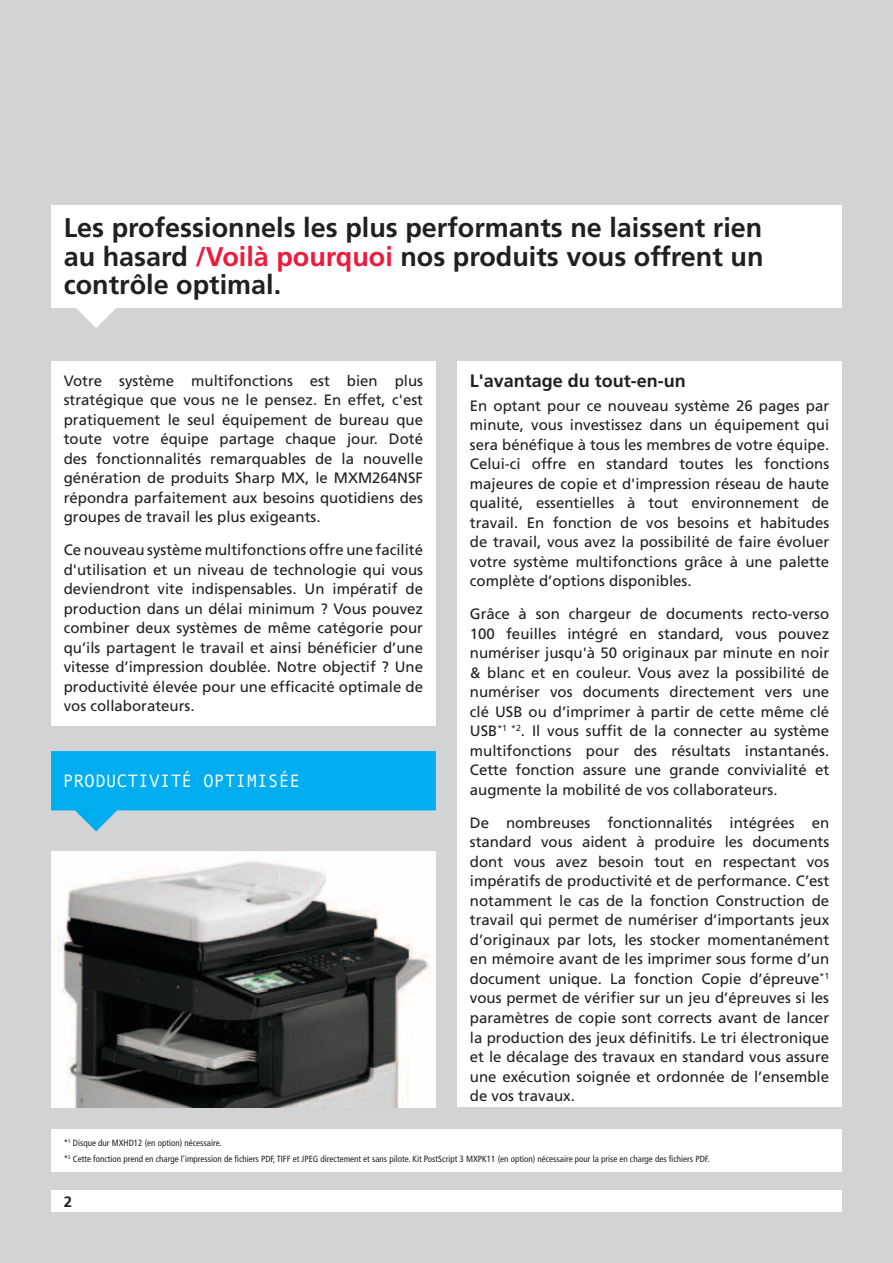
<style>
.page{position:relative;width:893px;height:1263px;background:#d1d3d4}
.page>*{position:absolute;margin:0;border:0;box-sizing:border-box;transform-origin:0 0}
.t1{font:700 27px/28.5px "Frutiger";color:#231f20;text-align:justify}
.t2{font:700 18px "Frutiger";color:#231f20}
.t3{font:18px "Andale Mono";color:#fff}
.t4{font:15px/19.5px "Frutiger";color:#231f20;text-align:justify}
.t5{font:700 15px "Frutiger";color:#231f20}
.t6{font:condensed 9px/15.5px "Frutiger";color:#231f20}
.s1{color:#ed1a3a}
</style>
<div class="page">
<div style="left:51px;top:1191px;width:791px;height:21px;background:#fff"></div>
<div style="left:51px;top:205px;width:791px;height:102px;background:#fff"></div>
<svg style="left:71px;top:307px;width:51px;height:21px"></svg>
<div style="left:51px;top:361px;width:385px;height:365px;background:#fff"></div>
<div style="left:457px;top:361px;width:385px;height:746px;background:#fff"></div>
<div style="left:51px;top:1129px;width:791px;height:42px;background:#fff"></div>
<img style="left:51px;top:851px;width:385px;height:256px">
<svg style="left:51px;top:751px;width:385px;height:80px"></svg>
<h1 class="t1" style="left:64px;top:213px;width:701px">Les professionnels les plus performants ne laissent rien au hasard <span class="s1">/Voilà pourquoi</span> nos produits vous offrent un contrôle optimal.</h1>
<p class="t4" style="left:64px;top:371px;width:361px">Votre système multifonctions est bien plus stratégique que vous ne le pensez. En effet, c'est pratiquement le seul équipement de bureau que toute votre équipe partage chaque jour. Doté des fonctionnalités remarquables de la nouvelle génération de produits Sharp MX, le MXM264NSF répondra parfaitement aux besoins quotidiens des groupes de travail les plus exigeants.</p>
<p class="t4" style="left:64px;top:540px;width:361px">Ce nouveau système multifonctions offre une facilité d'utilisation et un niveau de technologie qui vous deviendront vite indispensables. Un impératif de production dans un délai minimum ? Vous pouvez combiner deux systèmes de même catégorie pour qu’ils partagent le travail et ainsi bénéficier d’une vitesse d’impression doublée. Notre objectif ? Une productivité élevée pour une efficacité optimale de vos collaborateurs.</p>
<p class="t3" style="left:63px;top:769px;width:239px">PRODUCTIVITÉ OPTIM ISÉE</p>
<p class="t2" style="left:470px;top:370px;width:218px">L'avantage du tout-en-un</p>
<p class="t4" style="left:470px;top:396px;width:361px">En optant pour ce nouveau système 26 pages par minute, vous investissez dans un équipement qui sera bénéfique à tous les membres de votre équipe.<br>Celui-ci offre en standard toutes les fonctions majeures de copie et d'impression réseau de haute qualité, essentielles à tout environnement de travail. En fonction de vos besoins et habitudes de travail, vous avez la possibilité de faire évoluer votre système multifonctions grâce à une palette complète d’options disponibles.</p>
<p class="t4" style="left:470px;top:604px;width:361px">Grâce à son chargeur de documents recto-verso 100 feuilles intégré en standard, vous pouvez numériser jusqu'à 50 originaux par minute en noir &amp; blanc et en couleur. Vous avez la possibilité de numériser vos documents directement vers une clé USB ou d’imprimer à partir de cette même clé USB<sup>*1</sup> <sup>*2</sup>. Il vous suffit de la connecter au système multifonctions pour des résultats instantanés.<br>Cette fonction assure une grande convivialité et augmente la mobilité de vos collaborateurs.</p>
<p class="t4" style="left:470px;top:813px;width:361px">De nombreuses fonctionnalités intégrées en standard vous aident à produire les documents dont vous avez besoin tout en respectant vos impératifs de productivité et de performance. C’est notamment le cas de la fonction Construction de travail qui permet de numériser d’importants jeux d’originaux par lots, les stocker momentanément en mémoire avant de les imprimer sous forme d’un document unique. La fonction Copie d’épreuve<sup>*1 </sup>vous permet de vérifier sur un jeu d’épreuves si les paramètres de copie sont corrects avant de lancer la production des jeux définitifs. Le tri électronique et le décalage des travaux en standard vous assure une exécution soignée et ordonnée de l’ensemble de vos travaux.</p>
<p class="t6" style="left:64px;top:1135px;width:647px">*<sup>1</sup> Disque dur MXHD12 (en option) nécessaire.<br>*<sup>2</sup> Cette fonction prend en charge l'impression de fichiers PDF, TIFF et JPEG directement et sans pilote. Kit PostScript 3 MXPK11 (en option) nécessaire pour la prise en charge des fichiers PDF.</p>
<p class="t5" style="left:64px;top:1193px;width:10px">2</p>
</div>
